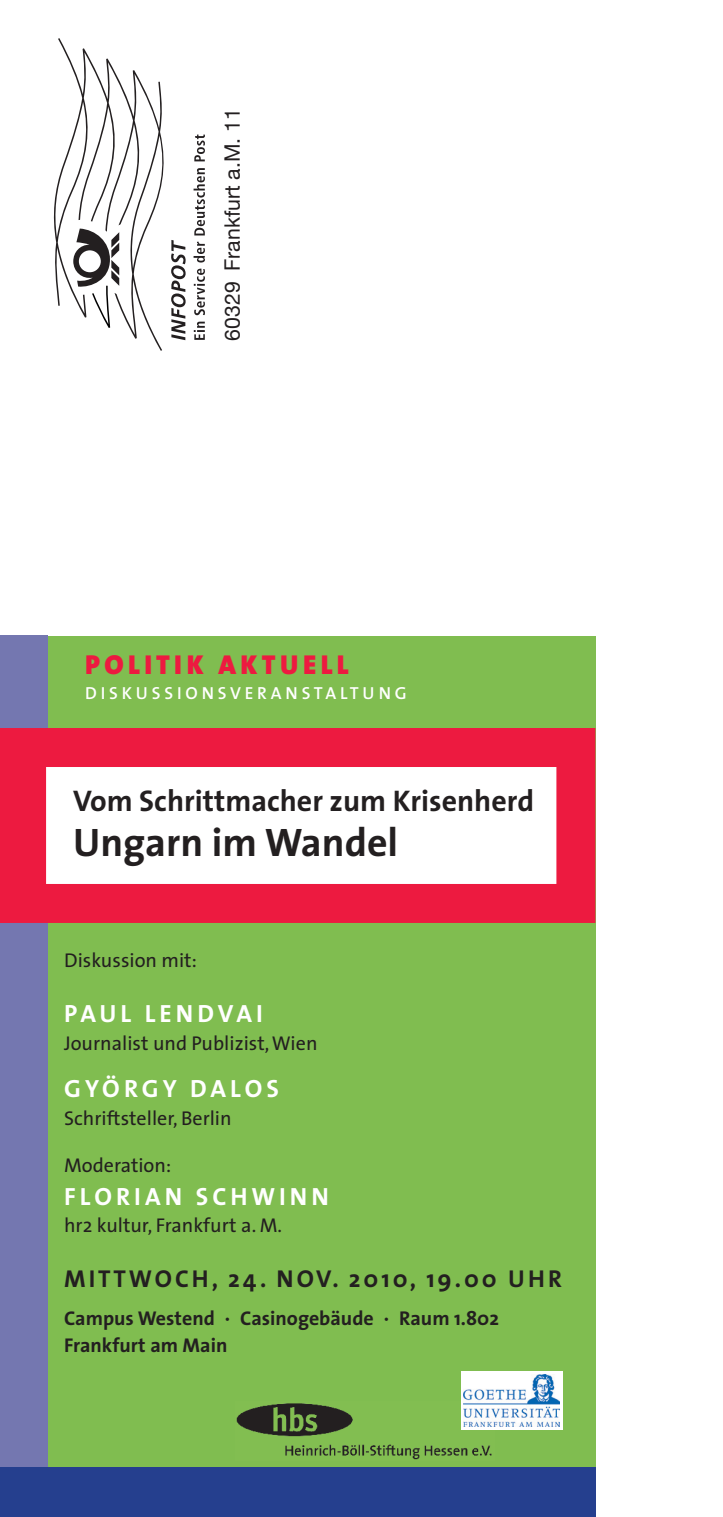
<style>
.page{position:relative;width:723px;height:1517px;background:#fff}
.page>*{position:absolute;margin:0;border:0;box-sizing:border-box;transform-origin:0 0}
.t1{font:700 40px "The Sans";color:#231f20}
.t2{font:700 30px "The Sans";color:#231f20}
.t3{font:900 27.5px "The Sans";letter-spacing:.16em;color:#ed1a40}
.t4{font:700 25px "The Sans";letter-spacing:.16em;color:#fff}
.t5{font:700 24.5px "The Sans";letter-spacing:.12em;color:#231f20}
.t6{font:21.25px "Helvetica Neue";color:#231f20}
.t7{font:20px "The Sans";color:#231f20}
.t8{font:700 20px/27.5px "The Sans";color:#231f20}
.t9{font:600 17.5px "The Sans";letter-spacing:.22em;color:#fff}
</style>
<div class="page">
<div style="left:47px;top:636px;width:548px;height:844px;background:#80bd50"></div>
<div style="left:0;top:635px;width:48px;height:843px;background:#7477b0"></div>
<div style="left:48px;top:1467px;width:547px;height:50px;background:#253f8e"></div>
<div style="left:0;top:1467px;width:48px;height:50px;background:#253f8e"></div>
<svg style="left:53px;top:38px;width:133px;height:313px"></svg>
<svg style="left:194px;top:322px;width:11px;height:18px"></svg>
<svg style="left:194px;top:269px;width:11px;height:46px"></svg>
<svg style="left:194px;top:242px;width:11px;height:20px"></svg>
<svg style="left:194px;top:168px;width:11px;height:67px"></svg>
<svg style="left:194px;top:135px;width:11px;height:26px"></svg>
<img style="left:236px;top:1403px;width:259px;height:57px">
<svg style="left:10px;top:708px;width:586px;height:234px"></svg>
<div style="left:0;top:728px;width:10px;height:195px;background:#ed1a40"></div>
<div style="left:461px;top:1370px;width:101px;height:59px;background:#fff"></div>
<img style="left:464px;top:1374px;width:95px;height:52px">
<p class="t6" style="left:220px;top:341px;width:234px;rotate:-90deg">60329 Frankfurt a.M. 11</p>
<h3 class="t3" style="left:85px;top:641px;width:265px">P OLITIK AKTUELL</h3>
<p class="t9" style="left:85px;top:678px;width:323px">DISKUSSIONSVERANSTALTUNG</p>
<h2 class="t2" style="left:73px;top:776px;width:462px">Vom Schrittmacher zum Krisenherd</h2>
<h1 class="t1" style="left:73px;top:809px;width:327px">Ungarn im Wandel</h1>
<p class="t7" style="left:64px;top:944px;width:134px">Diskussion mit:</p>
<p class="t4" style="left:64px;top:993px;width:200px">Paul L endvai</p>
<p class="t7" style="left:64px;top:1026px;width:255px">Journalist und Publizist, Wien</p>
<p class="t4" style="left:64px;top:1068px;width:214px">György Dalos</p>
<p class="t7" style="left:64px;top:1101px;width:169px">Schriftsteller, Berlin</p>
<p class="t7" style="left:64px;top:1149px;width:109px">Moderation:</p>
<p class="t4" style="left:64px;top:1175px;width:266px">Florian Schwinn</p>
<p class="t7" style="left:64px;top:1209px;width:219px">hr2 kultur, Frankfurt a. M.</p>
<p class="t5" style="left:64px;top:1258px;width:499px">mittwoch, 24. nov. 2010, 19.00 Uhr</p>
<p class="t8" style="left:64px;top:1304px;width:436px">Campus Westend · Casinogebäude · Raum 1.802<br>Frankfurt am Main</p>
</div>
